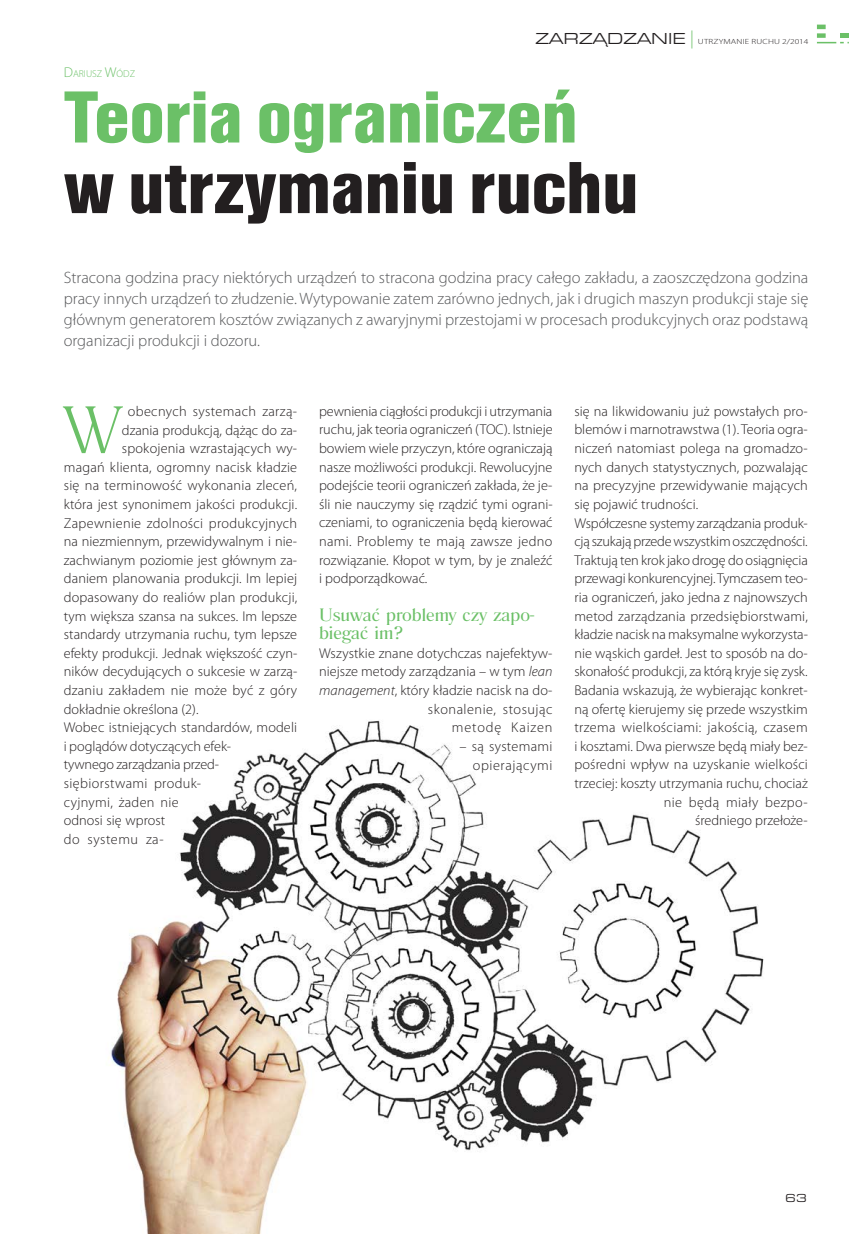
<style>
.page{position:relative;width:868px;height:1234px;background:#fff}
.page>*{position:absolute;margin:0;border:0;box-sizing:border-box;transform-origin:0 0}
.t1{font:76.5px "Nimbus San TCE Bla Con";color:#6bc067}
.t2{font:76.5px "Nimbus San TCE Bla Con";color:#231f20}
.t3{font:300 70.05px "Romana TCE";color:#6bc067}
.t4{font:18.75px/18.6px "Romana TCE Boo";color:#6bc067;scale:1.1 1}
.t5{font:300 16.5px/21px "Myriad Pro";color:#57585a;text-align:justify}
.t6{font:expanded 16.5px "Eurostile TCE";color:#231f20}
.t7{font:300 14.25px/18.6px "Myriad Pro";letter-spacing:.005em;color:#231f20;text-align:justify}
.t8{font:300 14.25px "Myriad Pro";letter-spacing:.025em;color:#231f20}
.t9{font:300 14.25px "Myriad Pro";letter-spacing:-.015em;color:#231f20}
.t10{font:300 14.25px/18.6px "Myriad Pro";letter-spacing:.04em;color:#231f20;text-align:right}
.t11{font:300 14.25px "Myriad Pro";letter-spacing:.03em;color:#231f20}
.t12{font:expanded 12px "Eurostile TCE";color:#231f20}
.t13{font:300 10.05px "Myriad Pro";color:#6bc067}
.t14{font:300 7.5px "Myriad Pro";letter-spacing:.02em;color:#231f20;scale:1.25 1}
.s1{font-size:14.25px}
.s2{font-family:"Myriad Pro";font-weight:300;font-stretch:normal;font-size:18px;color:#6bc067}
.s3{font-style:italic}
</style>
<div class="page">
<svg style="left:817px;top:25px;width:31px;height:18px"></svg>
<div style="left:840px;top:33px;width:8px;height:5px;background:#6bc067"></div>
<img style="left:108px;top:720px;width:656px;height:513px">
<p class="t13" style="left:64px;top:68px;width:73px"><span class="s1">D</span>ARIUSZ <span class="s1">W</span>ÓDZ</p>
<p class="t6" style="left:535px;top:30px;width:160px">ZARZĄDZANIE <span class="s2">|</span></p>
<p class="t14" style="left:697px;top:38px;width:90px">UTRZYMANIE RUCHU 2/2014</p>
<h1 class="t1" style="left:64px;top:74px;width:515px">Teoria ograniczeń</h1>
<h1 class="t2" style="left:64px;top:144px;width:576px">w utrzymaniu ruchu</h1>
<p class="t5" style="left:64px;top:267px;width:746px">Stracona godzina pracy niektórych urządzeń to stracona godzina pracy całego zakładu, a zaoszczędzona godzina pracy innych urządzeń to złudzenie. Wytypowanie zatem zarówno jednych, jak i drugich maszyn produkcji staje się głównym generatorem kosztów związanych z awaryjnymi przestojami w procesach produkcyjnych oraz podstawą organizacji produkcji i dozoru.</p>
<h2 class="t3" style="left:64px;top:393px;width:60px">W</h2>
<p class="t8" style="left:128px;top:403px;width:171px">obecnych systemach zarzą-</p>
<p class="t7" style="left:122px;top:420px;width:177px">dzania produkcją, dążąc do za-</p>
<p class="t7" style="left:122px;top:439px;width:177px">spokojenia wzrastających wy-</p>
<p class="t7" style="left:64px;top:458px;width:235px">magań klienta, ogromny nacisk kładzie</p>
<p class="t7" style="left:64px;top:476px;width:235px">się na terminowość wykonania zleceń,</p>
<p class="t7" style="left:64px;top:495px;width:235px">która jest synonimem jakości produkcji.</p>
<p class="t7" style="left:64px;top:513px;width:235px">Zapewnienie zdolności produkcyjnych</p>
<p class="t7" style="left:64px;top:532px;width:235px">na niezmiennym, przewidywalnym i nie-</p>
<p class="t7" style="left:64px;top:551px;width:235px">zachwianym poziomie jest głównym za-</p>
<p class="t7" style="left:64px;top:569px;width:235px">daniem planowania produkcji. Im lepiej</p>
<p class="t7" style="left:64px;top:588px;width:235px">dopasowany do realiów plan produkcji,</p>
<p class="t7" style="left:64px;top:606px;width:235px">tym większa szansa na sukces. Im lepsze</p>
<p class="t7" style="left:64px;top:625px;width:235px">standardy utrzymania ruchu, tym lepsze</p>
<p class="t7" style="left:64px;top:644px;width:235px">efekty produkcji. Jednak większość czyn-</p>
<p class="t7" style="left:64px;top:662px;width:235px">ników decydujących o sukcesie w zarzą-</p>
<p class="t7" style="left:64px;top:681px;width:235px">dzaniu zakładem nie może być z góry</p>
<p class="t7" style="left:64px;top:699px;width:136px">dokładnie określona (2).</p>
<p class="t7" style="left:64px;top:718px;width:235px">Wobec istniejących standardów, modeli</p>
<p class="t7" style="left:64px;top:737px;width:169px">i poglądów dotyczących efek-</p>
<p class="t7" style="left:64px;top:755px;width:157px">tywnego zarządzania przed-</p>
<p class="t8" style="left:64px;top:775px;width:139px">siębiorstwami produk-</p>
<p class="t7" style="left:64px;top:792px;width:116px">cyjnymi, żaden nie</p>
<p class="t7" style="left:64px;top:811px;width:103px">odnosi się wprost</p>
<p class="t10" style="left:64px;top:829px;width:101px">do systemu za-</p>
<p class="t7" style="left:319px;top:402px;width:235px">pewnienia ciągłości produkcji i utrzymania ruchu, jak teoria ograniczeń (TOC). Istnieje bowiem wiele przyczyn, które ograniczają nasze możliwości produkcji. Rewolucyjne podejście teorii ograniczeń zakłada, że je&shy;śli nie nauczymy się rządzić tymi ograni&shy;czeniami, to ograniczenia będą kierować nami. Problemy te mają zawsze jedno rozwiązanie. Kłopot w tym, by je znaleźć i podporządkować.</p>
<h3 class="t4" style="left:319px;top:605px;width:197px">Usuwać problemy czy zapo&shy;biegać im?</h3>
<p class="t7" style="left:319px;top:644px;width:235px;text-align:right">Wszystkie znane dotychczas najefektyw&shy;niejsze metody zarządzania – w tym <span class="s3">lean management</span>, który kładzie nacisk na do&shy;skonalenie, stosując<br>metodę Kaizen</p>
<p class="t10" style="left:459px;top:737px;width:94px">– są systemami opierającymi</p>
<p class="t7" style="left:574px;top:402px;width:235px">się na likwidowaniu już powstałych pro-</p>
<p class="t7" style="left:574px;top:420px;width:235px">blemów i marnotrawstwa (1). Teoria ogra-</p>
<p class="t7" style="left:574px;top:439px;width:235px">niczeń natomiast polega na gromadzo-</p>
<p class="t7" style="left:574px;top:458px;width:235px">nych danych statystycznych, pozwalając</p>
<p class="t7" style="left:574px;top:476px;width:235px">na precyzyjne przewidywanie mających</p>
<p class="t7" style="left:574px;top:495px;width:125px">się pojawić trudności.</p>
<p class="t7" style="left:574px;top:513px;width:235px">Współczesne systemy zarządzania produk-</p>
<p class="t9" style="left:574px;top:533px;width:235px">cją szukają przede wszystkim oszczędności.</p>
<p class="t7" style="left:574px;top:551px;width:235px">Traktują ten krok jako drogę do osiągnięcia</p>
<p class="t7" style="left:574px;top:569px;width:235px">przewagi konkurencyjnej. Tymczasem teo-</p>
<p class="t7" style="left:574px;top:588px;width:235px">ria ograniczeń, jako jedna z najnowszych</p>
<p class="t7" style="left:574px;top:606px;width:235px">metod zarządzania przedsiębiorstwami,</p>
<p class="t7" style="left:574px;top:625px;width:235px">kładzie nacisk na maksymalne wykorzysta-</p>
<p class="t7" style="left:574px;top:644px;width:235px">nie wąskich gardeł. Jest to sposób na do-</p>
<p class="t7" style="left:574px;top:662px;width:235px">skonałość produkcji, za którą kryje się zysk.</p>
<p class="t7" style="left:574px;top:681px;width:235px">Badania wskazują, że wybierając konkret-</p>
<p class="t7" style="left:574px;top:699px;width:235px">ną ofertę kierujemy się przede wszystkim</p>
<p class="t8" style="left:574px;top:719px;width:235px">trzema wielkościami: jakością, czasem</p>
<p class="t7" style="left:574px;top:736px;width:235px">i kosztami. Dwa pierwsze będą miały bez-</p>
<p class="t7" style="left:574px;top:755px;width:235px">pośredni wpływ na uzyskanie wielkości</p>
<p class="t7" style="left:574px;top:774px;width:235px">trzeciej: koszty utrzymania ruchu, chociaż</p>
<p class="t11" style="left:663px;top:794px;width:145px">nie będą miały bezpo-</p>
<p class="t7" style="left:695px;top:811px;width:114px">średniego przełoże-</p>
<p class="t12" style="left:785px;top:1191px;width:23px">63</p>
</div>
